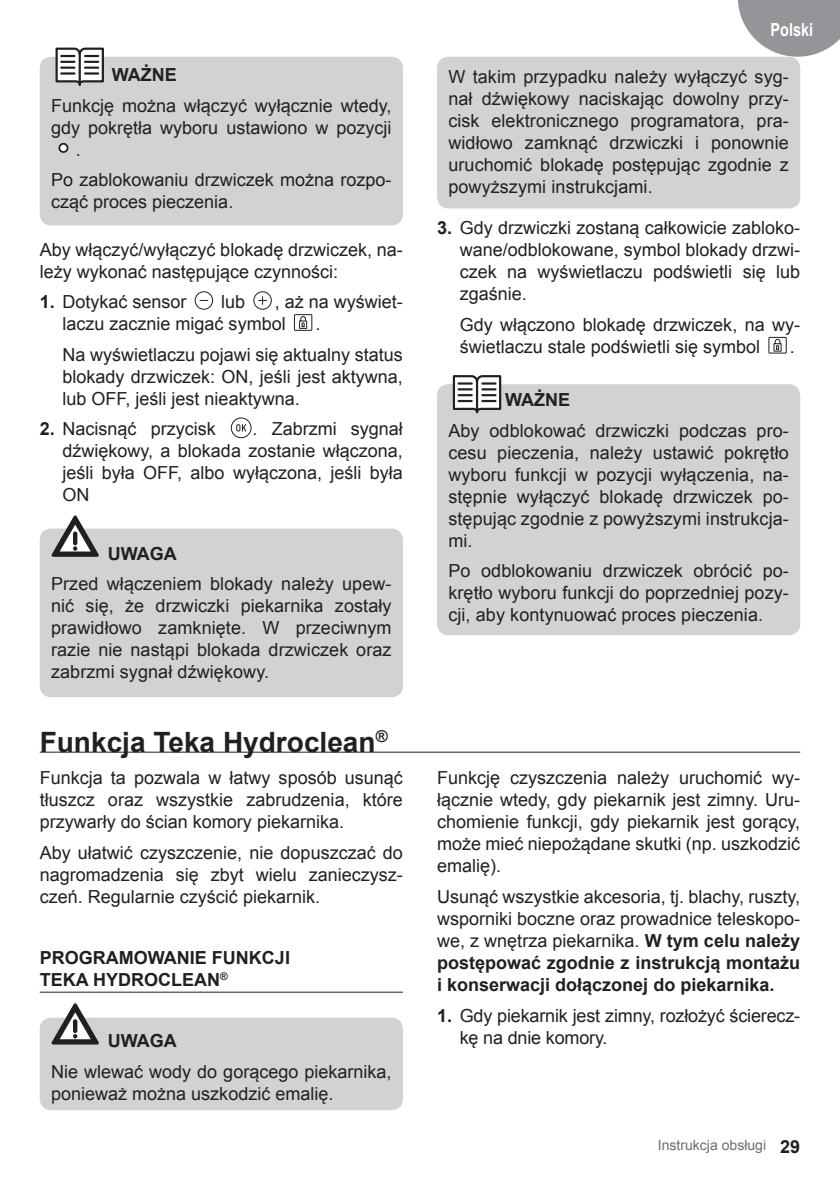
<style>
.page{position:relative;width:840px;height:1191px;background:#fff}
.page>*{position:absolute;margin:0;border:0;box-sizing:border-box;transform-origin:0 0}
.t1{font:700 28px "Arial";color:#231f20}
.t2{font:18px/22px "Arial";color:#231f20;text-align:justify}
.t3{font:700 18px/22px "Arial";color:#231f20}
.t4{font:700 18px "Arial";color:#fff;scale:.8 1}
.t5{font:14px "Arial";color:#6c6d70}
.s1{font-weight:700}
</style>
<div class="page">
<svg style="left:737px;top:0;width:102px;height:57px"></svg>
<div style="left:40px;top:528px;width:363px;height:169px;background:#d1d2d4;border-radius:11px"></div>
<div style="left:437px;top:57px;width:362px;height:151px;background:#d1d2d4;border-radius:11px"></div>
<svg style="left:51px;top:515px;width:48px;height:42px"></svg>
<div style="left:40px;top:57px;width:363px;height:168px;background:#d1d2d4;border-radius:11px"></div>
<div style="left:437px;top:384px;width:362px;height:251px;background:#d1d2d4;border-radius:11px"></div>
<svg style="left:54px;top:47px;width:51px;height:39px"></svg>
<hr style="left:79px;top:54px;width:2px;height:31px;background:#231f20">
<svg style="left:452px;top:375px;width:50px;height:39px"></svg>
<hr style="left:475px;top:382px;width:3px;height:30px;background:#231f20">
<div style="left:58px;top:143px;width:10px;height:10px;background:#fff;border:2px solid #231f20;border-radius:50%"></div>
<div style="left:194px;top:291px;width:19px;height:19px;border:1px solid #231f20;border-radius:50%"></div>
<div style="left:253px;top:291px;width:18px;height:19px;border:1px solid #231f20;border-radius:50%"></div>
<svg style="left:258px;top:296px;width:8px;height:8px"></svg>
<div style="left:294px;top:314px;width:18px;height:17px;border:1px solid #231f20"></div>
<svg style="left:299px;top:316px;width:8px;height:13px"></svg>
<div style="left:231px;top:417px;width:20px;height:21px;border:1px solid #231f20;border-radius:50%"></div>
<svg style="left:236px;top:424px;width:10px;height:7px"></svg>
<div style="left:768px;top:337px;width:18px;height:16px;border:1px solid #231f20"></div>
<svg style="left:772px;top:338px;width:9px;height:14px"></svg>
<div style="left:40px;top:1017px;width:363px;height:93px;background:#d1d2d4;border-radius:11px"></div>
<svg style="left:51px;top:1003px;width:48px;height:41px"></svg>
<hr style="left:40px;top:751px;width:759px;height:1px;background:#231f20">
<hr style="left:40px;top:991px;width:363px;height:1px;background:#231f20">
<p class="t3" style="left:112px;top:64px;width:66px">WAŻNE</p>
<p class="t2" style="left:51px;top:95px;width:342px">Funkcję można włączyć wyłącznie wtedy,</p>
<p class="t2" style="left:51px;top:117px;width:342px">gdy pokrętła wyboru ustawiono w pozycji</p>
<p class="t2" style="left:76px;top:139px;width:7px">.</p>
<p class="t2" style="left:51px;top:169px;width:342px">Po zablokowaniu drzwiczek można rozpo&shy;cząć proces pieczenia.</p>
<p class="t2" style="left:40px;top:239px;width:364px">Aby włączyć/wyłączyć blokadę drzwiczek, na&shy;leży wykonać następujące czynności:</p>
<p class="t2" style="left:40px;top:291px;width:148px"><span class="s1">1.</span> Dotykać sensor</p>
<p class="t2" style="left:221px;top:291px;width:26px">lub</p>
<p class="t2" style="left:62px;top:291px;width:342px;text-indent:212px">, aż na wyświet&shy;laczu zacznie migać symbol</p>
<p class="t2" style="left:62px;top:309px;width:342px;line-height:30.6px;text-indent:253px">.<br>Na wyświetlaczu pojawi się aktualny status</p>
<p class="t2" style="left:62px;top:366px;width:342px">blokady drzwiczek: ON, jeśli jest aktywna, lub OFF, jeśli jest nieaktywna.</p>
<p class="t2" style="left:40px;top:418px;width:177px"><span class="s1">2.</span> Nacisnąć przycisk</p>
<p class="t2" style="left:62px;top:418px;width:342px;text-indent:190px">. Zabrzmi sygnał dźwiękowy, a blokada zostanie włączona, jeśli była OFF, albo wyłączona, jeśli była ON</p>
<p class="t3" style="left:108px;top:543px;width:70px">UWAGA</p>
<p class="t2" style="left:51px;top:573px;width:342px">Przed włączeniem blokady należy upew&shy;nić się, że drzwiczki piekarnika zostały prawidłowo zamknięte. W przeciwnym razie nie nastąpi blokada drzwiczek oraz zabrzmi sygnał dźwiękowy.</p>
<h1 class="t1" style="left:40px;top:723px;width:349px">Funkcja Teka Hydroclean<sup>®</sup></h1>
<p class="t2" style="left:40px;top:767px;width:364px">Funkcja ta pozwala w łatwy sposób usunąć tłuszcz oraz wszystkie zabrudzenia, które przywarły do ścian komory piekarnika.</p>
<p class="t2" style="left:40px;top:842px;width:364px">Aby ułatwić czyszczenie, nie dopuszczać do nagromadzenia się zbyt wielu zanieczysz&shy;czeń. Regularnie czyścić piekarnik.</p>
<p class="t3" style="left:40px;top:947px;width:252px">PROGRAMOWANIE FUNKCJI<br>TEKA HYDROCLEAN<sup>®</sup></p>
<p class="t3" style="left:108px;top:1030px;width:70px">UWAGA</p>
<p class="t2" style="left:51px;top:1060px;width:342px">Nie wlewać wody do gorącego piekarnika, ponieważ można uszkodzić emalię.</p>
<p class="t4" style="left:770px;top:18px;width:55px">Polski</p>
<p class="t2" style="left:448px;top:65px;width:342px">W takim przypadku należy wyłączyć syg&shy;nał dźwiękowy naciskając dowolny przy&shy;cisk elektronicznego programatora, pra&shy;widłowo zamknąć drzwiczki i ponownie uruchomić blokadę postępując zgodnie z powyższymi instrukcjami.</p>
<p class="t2" style="left:459px;top:217px;width:342px;text-indent:-23px"><span class="s1">3.</span> Gdy drzwiczki zostaną całkowicie zabloko&shy;wane/odblokowane, symbol blokady drzwi&shy;czek na wyświetlaczu podświetli się lub zgaśnie.</p>
<p class="t2" style="left:459px;top:314px;width:342px">Gdy włączono blokadę drzwiczek, na wy&shy;świetlaczu stale podświetli się symbol</p>
<p class="t2" style="left:789px;top:336px;width:7px">.</p>
<p class="t3" style="left:505px;top:389px;width:66px">WAŻNE</p>
<p class="t2" style="left:448px;top:419px;width:342px">Aby odblokować drzwiczki podczas pro&shy;cesu pieczenia, należy ustawić pokrętło wyboru funkcji w pozycji wyłączenia, na&shy;stępnie wyłączyć blokadę drzwiczek po&shy;stępując zgodnie z powyższymi instrukcja&shy;mi.</p>
<p class="t2" style="left:448px;top:560px;width:342px">Po odblokowaniu drzwiczek obrócić po&shy;krętło wyboru funkcji do poprzedniej pozy&shy;cji, aby kontynuować proces pieczenia.</p>
<p class="t2" style="left:437px;top:767px;width:364px">Funkcję czyszczenia należy uruchomić wy&shy;łącznie wtedy, gdy piekarnik jest zimny. Uru&shy;chomienie funkcji, gdy piekarnik jest gorący, może mieć niepożądane skutki (np. uszkodzić emalię).</p>
<p class="t2" style="left:437px;top:886px;width:364px">Usunąć wszystkie akcesoria, tj. blachy, ruszty, wsporniki boczne oraz prowadnice teleskopo&shy;we, z wnętrza piekarnika. <span class="s1">W tym celu należy postępować zgodnie z instrukcją montażu i konserwacji dołączonej do piekarnika.</span></p>
<p class="t2" style="left:459px;top:1004px;width:342px;text-indent:-23px"><span class="s1">1.</span> Gdy piekarnik jest zimny, rozłożyć ścierecz&shy;kę na dnie komory.</p>
<p class="t5" style="left:657px;top:1136px;width:110px">Instrukcja obsługi</p>
<p class="t3" style="left:779px;top:1136px;width:22px">29</p>
</div>
